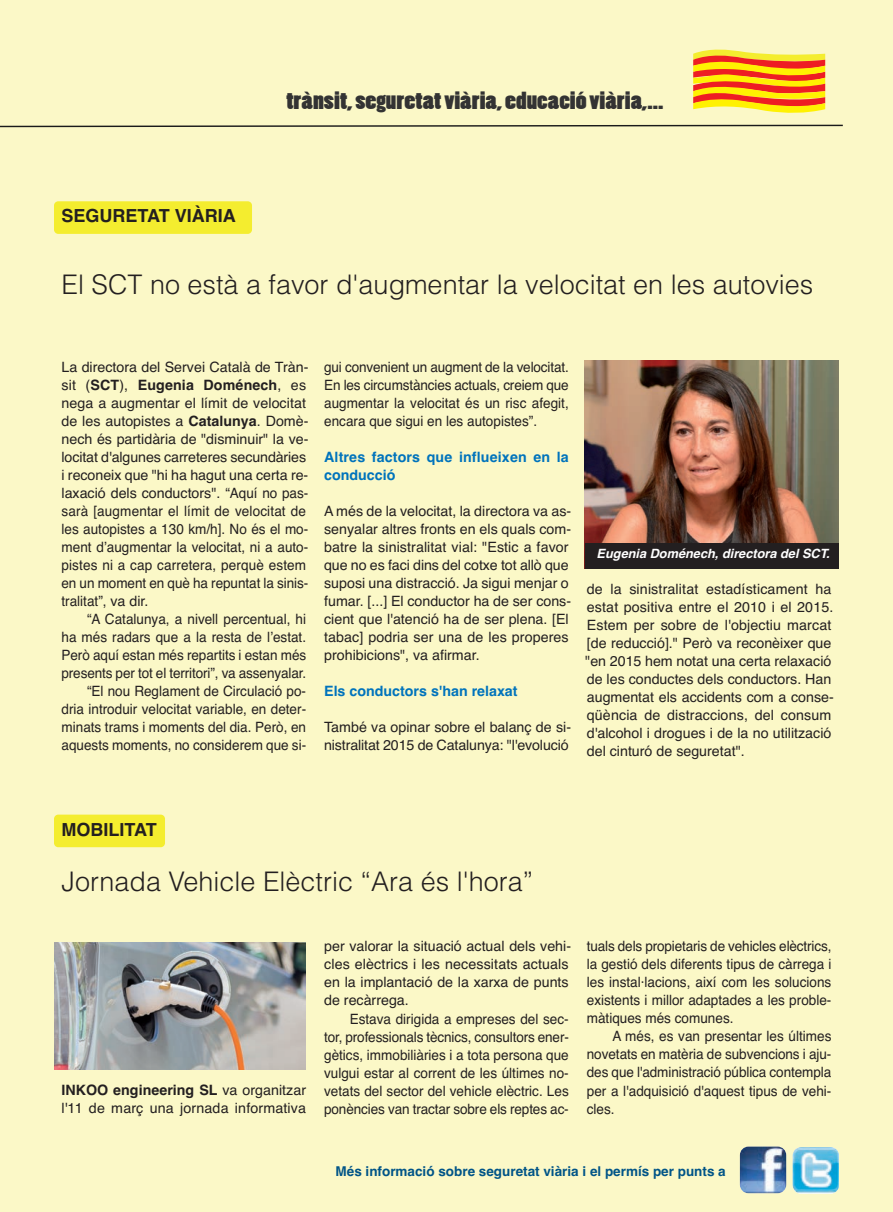
<style>
.page{position:relative;width:893px;height:1212px;background:#fbf8c7}
.page>*{position:absolute;margin:0;border:0;box-sizing:border-box;transform-origin:0 0}
.t1{font:300 27px "Helvetica";color:#231f20}
.t2{font:22.65px "Poplar Std";color:#333;scale:1.29 1}
.t3{font:700 18px "Helvetica";color:#231f20}
.t4{font:14.25px/18px "Helvetica";color:#231f20}
.t5{font:14.25px/18px "Helvetica";color:#231f20;text-align:justify;scale:.95 1}
.t6{font:700 14.25px/18px "Helvetica";color:#0073bc}
.t7{font:700 13.5px "Helvetica";color:#005487}
.t8{font:italic 700 12.75px "Helvetica";color:#fff}
.s1{font-weight:700}
</style>
<div class="page">
<svg style="left:0;top:124px;width:843px;height:4px"></svg>
<svg style="left:693px;top:49px;width:132px;height:64px;background:#f6a02b"></svg>
<img style="left:740px;top:1146px;width:46px;height:47px;border-radius:9px">
<div style="left:54px;top:815px;width:111px;height:32px;background:#f4ed2f;border-radius:4px"></div>
<img style="left:793px;top:1147px;width:46px;height:46px">
<div style="left:54px;top:201px;width:198px;height:33px;background:#f4ed2f;border-radius:4px"></div>
<img style="left:584px;top:361px;width:255px;height:208px">
<img style="left:54px;top:942px;width:251px;height:127px">
<div style="left:586px;top:543px;width:253px;height:26px;background:#231f20"></div>
<p class="t3" style="left:61px;top:206px;width:176px">SEGURETAT VIÀRIA</p>
<h2 class="t2" style="left:286px;top:92px;width:294px">trànsit, seguretat viària, educació viària,...</h2>
<h1 class="t1" style="left:62px;top:263px;width:753px">El SCT no està a favor d'augmentar la velocitat en les autovies</h1>
<p class="t4" style="left:61px;top:358px;width:248px">La directora del Servei Català de Tràn&shy;sit (<span class="s1">SCT</span>), <span class="s1">Eugenia Doménech</span>, es nega a augmentar el límit de velocitat de les autopistes a <span class="s1">Catalunya</span>. Domè&shy;nech és partidària de "disminuir" la ve&shy;locitat d'algunes carreteres secundàries i reconeix que "hi ha hagut una certa re&shy;laxació dels conductors". “Aquí no pas&shy;sarà [augmentar el límit de velocitat de les autopistes a 130 km/h]. No és el mo&shy;ment d’augmentar la velocitat, ni a auto&shy;pistes ni a cap carretera, perquè estem en un moment en què ha repuntat la sinis&shy;tralitat”, va dir.</p>
<p class="t5" style="left:62px;top:610px;width:259px;text-align:right">“A Catalunya, a nivell percentual, hi<br>ha més radars que a la resta de l’estat.<br>Però aquí estan més repartits i estan més presents per tot el territori”, va assenyalar. “El nou Reglament de Circulació po&shy;dria introduir velocitat variable, en deter&shy;minats trams i moments del dia. Però, en aquests moments, no considerem que si-</p>
<p class="t5" style="left:324px;top:358px;width:259px">gui convenient un augment de la velocitat.<br>En les circumstàncies actuals, creiem que augmentar la velocitat és un risc afegit, encara que sigui en les autopistes”.</p>
<p class="t6" style="left:324px;top:448px;width:246px">Altres factors que influeixen en la conducció</p>
<p class="t4" style="left:324px;top:502px;width:249px">A més de la velocitat, la directora va as&shy;senyalar altres fronts en els quals com&shy;batre la sinistralitat vial: "Estic a favor que no es faci dins del cotxe tot allò que suposi una distracció. Ja sigui menjar o fumar. [...] El conductor ha de ser cons&shy;cient que l'atenció ha de ser plena. [El tabac] podria ser una de les properes prohibicions", va afirmar.</p>
<p class="t6" style="left:324px;top:682px;width:195px">Els conductors s'han relaxat</p>
<p class="t4" style="left:324px;top:718px;width:248px">També va opinar sobre el balanç de si&shy;nistralitat 2015 de Catalunya: "l'evolució</p>
<p class="t8" style="left:597px;top:546px;width:235px">Eugenia Doménech, directora del SCT.</p>
<p class="t4" style="left:585px;top:580px;width:250px">de la sinistralitat estadísticament ha estat positiva entre el 2010 i el 2015.<br>Estem per sobre de l'objectiu marcat [de reducció]." Però va reconèixer que "en 2015 hem notat una certa relaxació de les conductes dels conductors. Han augmentat els accidents com a conse&shy;qüència de distraccions, del consum d'alcohol i drogues i de la no utilització del cinturó de seguretat".</p>
<p class="t3" style="left:61px;top:819px;width:97px">MOBILITAT</p>
<h1 class="t1" style="left:62px;top:859px;width:473px">Jornada Vehicle Elèctric “Ara és l'hora”</h1>
<p class="t4" style="left:61px;top:1081px;width:246px"><span class="s1">INKOO engineering SL</span> va organitzar l'11 de març una jornada informativa</p>
<p class="t4" style="left:324px;top:937px;width:248px">per valorar la situació actual dels vehi&shy;cles elèctrics i les necessitats actuals en la implantació de la xarxa de punts de recàrrega.</p>
<p class="t5" style="left:324px;top:1009px;width:259px;text-indent:26px">Estava dirigida a empreses del sec&shy;tor, professionals tècnics, consultors ener&shy;gètics, immobiliàries i a tota persona que vulgui estar al corrent de les últimes no&shy;vetats del sector del vehicle elèctric. Les ponències van tractar sobre els reptes ac-</p>
<p class="t5" style="left:587px;top:937px;width:259px">tuals dels propietaris de vehicles elèctrics, la gestió dels diferents tipus de càrrega i les instal·lacions, així com les solucions existents i millor adaptades a les proble&shy;màtiques més comunes.</p>
<p class="t5" style="left:587px;top:1027px;width:259px;text-indent:26px">A més, es van presentar les últimes novetats en matèria de subvencions i aju&shy;des que l'administració pública contempla per a l'adquisició d'aquest tipus de vehi&shy;cles.</p>
<p class="t7" style="left:336px;top:1163px;width:392px">Més informació sobre seguretat viària i el permís per punts a</p>
</div>
